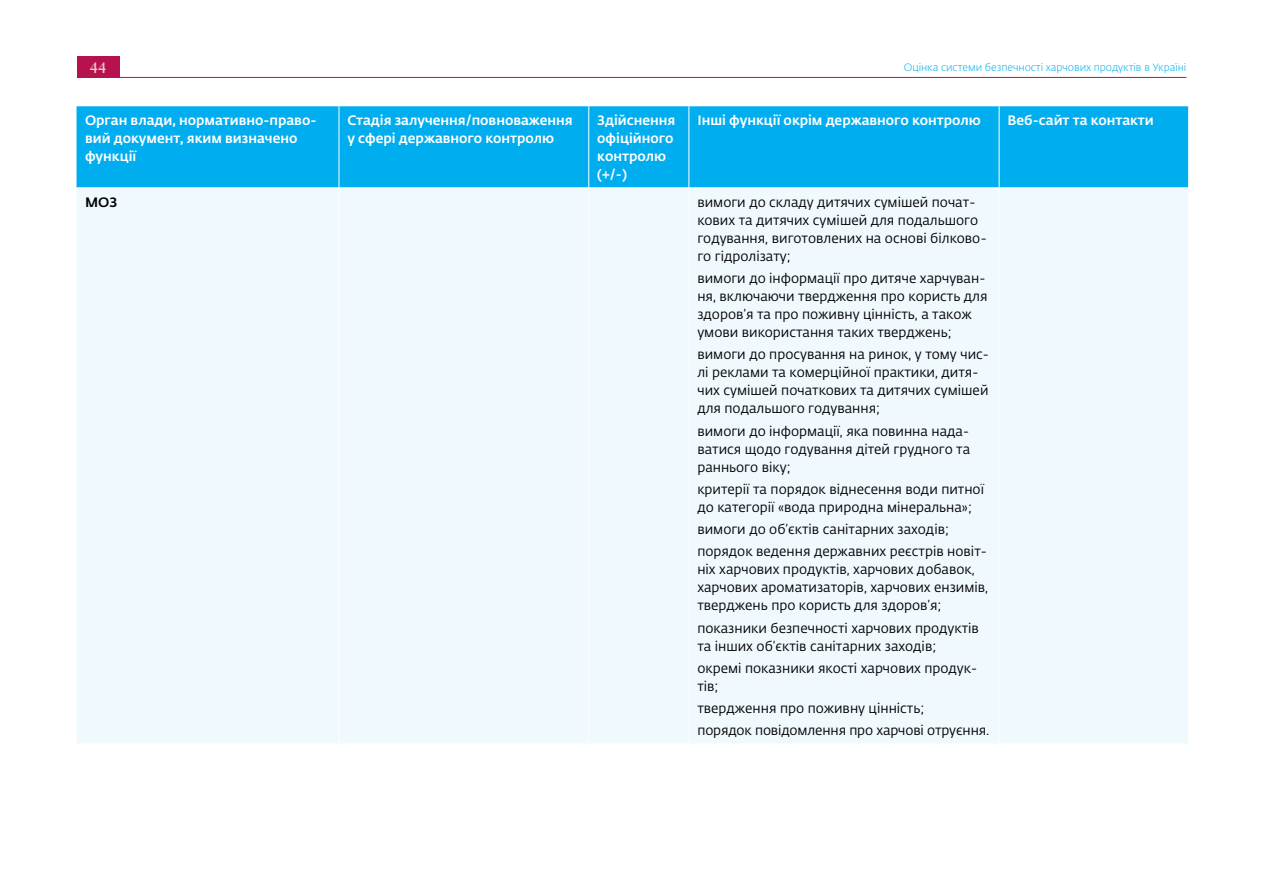
<style>
.page{position:relative;width:1263px;height:893px;background:#fff}
.page>*{position:absolute;margin:0;border:0;box-sizing:border-box;transform-origin:0 0}
.t1{font:700 15px "Sabon LT Pro";color:#ecc9ca}
.t2{font:13.5px/18px "Fedra Sans Pro";color:#000}
.t3{font:500 13.5px/18px "Fedra Sans Pro";color:#fff}
.t4{font:500 13.5px "Fedra Sans Pro";color:#000}
.t5{font:300 10.5px "Fedra Sans Pro";letter-spacing:-.005em;color:#00aeef}
</style>
<div class="page">
<div style="left:77px;top:56px;width:42px;height:22px;background:#b8114f"></div>
<hr style="left:115px;top:77px;width:1071px;height:1px;background:#b8114f">
<div style="left:77px;top:106px;width:1111px;height:81px;background:#00aeef"></div>
<div style="left:77px;top:188px;width:1111px;height:555px;background:#eff9fe"></div>
<hr style="left:339px;top:106px;width:1px;height:81px;background:#fff">
<hr style="left:588px;top:106px;width:1px;height:81px;background:#fff">
<hr style="left:688px;top:106px;width:1px;height:81px;background:#fff">
<hr style="left:999px;top:106px;width:1px;height:81px;background:#fff">
<hr style="left:339px;top:188px;width:1px;height:556px;background:#fff">
<hr style="left:588px;top:188px;width:1px;height:556px;background:#fff">
<hr style="left:688px;top:188px;width:1px;height:556px;background:#fff">
<hr style="left:999px;top:188px;width:1px;height:556px;background:#fff">
<p class="t1" style="left:90px;top:58px;width:18px">44</p>
<p class="t5" style="left:904px;top:60px;width:284px">Оцінка системи безпечності харчових продуктів в Україні</p>
<p class="t3" style="left:85px;top:111px;width:233px">Орган влади, нормативно-право&shy;вий документ, яким визначено функції</p>
<p class="t3" style="left:347px;top:111px;width:227px">Стадія залучення/повноваження у сфері державного контролю</p>
<p class="t3" style="left:597px;top:111px;width:80px">Здійснення офіційного контролю</p>
<p class="t3" style="left:597px;top:165px;width:31px">(+/-)</p>
<p class="t3" style="left:697px;top:111px;width:285px">Інші функції окрім державного контролю</p>
<p class="t3" style="left:1008px;top:111px;width:148px">Веб-сайт та контакти</p>
<p class="t4" style="left:85px;top:192px;width:34px">МОЗ</p>
<p class="t2" style="left:697px;top:193px;width:291px">вимоги до складу дитячих сумішей почат&shy;кових та дитячих сумішей для подальшого годування, виготовлених на основі білково&shy;го гідролізату;</p>
<p class="t2" style="left:697px;top:269px;width:292px">вимоги до інформації про дитяче харчуван&shy;ня, включаючи твердження про користь для здоров’я та про поживну цінність, а також умови використання таких тверджень;</p>
<p class="t2" style="left:697px;top:345px;width:293px">вимоги до просування на ринок, у тому чис&shy;лі реклами та комерційної практики, дитя&shy;чих сумішей початкових та дитячих сумішей для подальшого годування;</p>
<p class="t2" style="left:697px;top:421px;width:274px;text-align:justify">вимоги до інформації, яка повинна нада&shy;ватися щодо годування дітей грудного та раннього віку;</p>
<p class="t2" style="left:697px;top:480px;width:288px">критерії та порядок віднесення води питної до категорії «вода природна мінеральна»;</p>
<p class="t2" style="left:697px;top:520px;width:253px">вимоги до об’єктів санітарних заходів;</p>
<p class="t2" style="left:697px;top:542px;width:292px">порядок ведення державних реєстрів новіт&shy;ніх харчових продуктів, харчових добавок, харчових ароматизаторів, харчових ензимів, тверджень про користь для здоров’я;</p>
<p class="t2" style="left:697px;top:618px;width:283px">показники безпечності харчових продуктів та інших об’єктів санітарних заходів;</p>
<p class="t2" style="left:697px;top:659px;width:282px">окремі показники якості харчових продук&shy;тів;</p>
<p class="t2" style="left:697px;top:699px;width:228px">твердження про поживну цінність;</p>
<p class="t2" style="left:697px;top:721px;width:293px">порядок повідомлення про харчові отруєння.</p>
</div>
